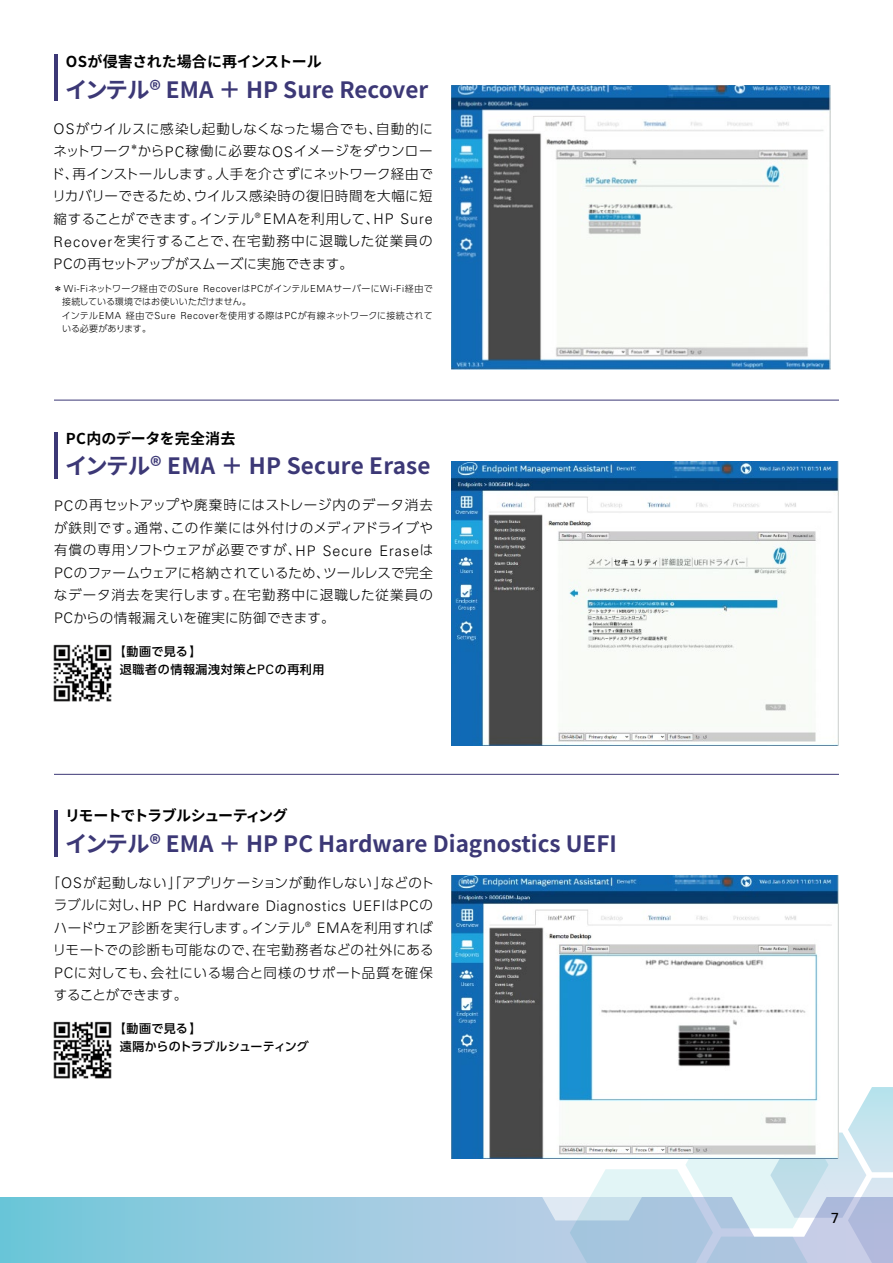
<style>
.page{position:relative;width:893px;height:1263px;background:#fff}
.page>*{position:absolute;margin:0;border:0;box-sizing:border-box;transform-origin:0 0}
.t1{font:700 22.5px "Source Han Sans JP";color:#3c3876}
.t2{font:700 15px "Source Han Sans JP";letter-spacing:-.025em;color:#000}
.t3{font:700 15px "Source Han Sans JP";letter-spacing:-.08em;color:#000}
.t4{font:700 15px "Source Han Sans JP";letter-spacing:.02em;color:#000}
.t5{font:300 14.55px "Univers";letter-spacing:.045em;color:#000}
.t6{font:14.55px "Univers";color:#000}
.t7{font:300 13.5px/22.5px "UD Shin Go Pro";letter-spacing:.035em;color:#000;text-align:justify}
.t8{font:500 12px/18px "UD Shin Go Pro";letter-spacing:.05em;color:#000}
.t9{font:500 12px/18px "UD Shin Go Pro";letter-spacing:.03em;color:#000}
.t10{font:300 9.75px "Univers";letter-spacing:.06em;color:#000}
.t11{font:300 9px/13.5px "UD Shin Go Pro";letter-spacing:.01em;color:#000}
.t12{font:300 8.1px "UD Shin Go Pro";color:#000}
.s1{font-family:"Univers";font-size:14.55px}
.s2{font-family:"UD Shin Go Pro";font-size:9px}
.s3{font-family:"Univers";font-size:9.75px}
.s4{font-family:"Univers CE";font-size:12.9px}
.s5{font-family:"UD Shin Go Pro";font-size:13.5px}
</style>
<div class="page">
<svg style="left:1px;top:1198px;width:518px;height:65px;background:#92c9de"></svg>
<svg style="left:519px;top:1087px;width:374px;height:176px;background:#cadceb"></svg>
<img style="left:0;top:872px;width:1px;height:391px">
<img style="left:451px;top:875px;width:388px;height:284px">
<img style="left:451px;top:85px;width:379px;height:284px">
<img style="left:451px;top:462px;width:387px;height:284px">
<hr style="left:54px;top:400px;width:785px;height:1px;background:#3c3876">
<hr style="left:54px;top:774px;width:785px;height:1px;background:#3c3876">
<hr style="left:54px;top:54px;width:3px;height:47px;background:#3c3876">
<hr style="left:54px;top:432px;width:3px;height:47px;background:#3c3876">
<hr style="left:54px;top:810px;width:3px;height:46px;background:#3c3876">
<img style="left:53px;top:644px;width:59px;height:58px">
<img style="left:53px;top:1021px;width:59px;height:58px">
<p class="t2" style="left:66px;top:53px;width:257px">OSが侵害された場合に再インストール</p>
<h1 class="t1" style="left:65px;top:77px;width:365px">インテル® EMA ＋ HP Sure Recover</h1>
<p class="t7" style="left:53px;top:117px;width:381px"><span class="s1">OS</span>がウイルスに感染し起動しなくなった場合でも、自動的にネットワーク</p>
<p class="t7" style="left:51px;top:140px;width:383px;text-indent:86px">から<span class="s1">PC</span>稼働に必要な<span class="s1">OS</span>イメージをダウンロード、再インストールします。人手を介さずにネットワーク経由でリカバリーできるため、ウイルス感染時の復旧時間を大幅に短縮することができます。インテル<sup>®</sup> <span class="s1">EMA</span>を利用して、<span class="s1">HP Sure Recover</span>を実行することで、在宅勤務中に退職した従業員の<span class="s1">PC</span>の再セットアップがスムーズに実施できます。</p>
<p class="t10" style="left:54px;top:283px;width:381px"><span class="s2">＊</span>Wi-Fi<span class="s2">ネットワーク経由での</span>Sure Recover<span class="s2">は</span>PC<span class="s2">がインテル</span>EMA<span class="s2">サーバーに</span>Wi-Fi<span class="s2">経由で</span></p>
<p class="t11" style="left:62px;top:295px;width:372px">接続している環境ではお使いいただけません。<br>インテル<span class="s3">EMA</span> 経由で<span class="s3">Sure Recover</span>を使用する際は<span class="s3">PC</span>が有線ネットワークに接続されている必要があります。</p>
<p class="t12" style="left:130px;top:140px;width:10px">＊</p>
<p class="t4" style="left:66px;top:430px;width:171px">PC内のデータを完全消去</p>
<h1 class="t1" style="left:65px;top:453px;width:367px">インテル® EMA ＋ HP Secure Erase</h1>
<p class="t7" style="left:54px;top:493px;width:381px"><span class="s1">PC</span>の再セットアップや廃棄時にはストレージ内のデータ消去が鉄則です。通常、この作業には外付けのメディアドライブや有償の専用ソフトウェアが必要ですが、<span class="s1">HP Secure Erase</span>は<span class="s1">PC</span>のファームウェアに格納されているため、ツールレスで完全なデータ消去を実行します。在宅勤務中に退職した従業員の<span class="s1">PC</span>からの情報漏えいを確実に防御できます。</p>
<p class="t8" style="left:120px;top:642px;width:206px;text-indent:-6px">【動画で見る】<br>退職者の情報漏洩対策と<span class="s4">PC</span>の再利用</p>
<p class="t3" style="left:65px;top:807px;width:224px">リモートでトラブルシューティング</p>
<h1 class="t1" style="left:65px;top:831px;width:553px">インテル® EMA ＋ HP PC Hardware Diagnostics UEFI</h1>
<p class="t7" style="left:47px;top:871px;width:389px">「<span class="s1">OS</span>が起動しない」「アプリケーションが動作しない」などのト</p>
<p class="t5" style="left:54px;top:897px;width:381px"><span class="s5">ラブルに対し、</span>HP PC Hardware Diagnostics UEFI<span class="s5">は</span>PC<span class="s5">の</span></p>
<p class="t7" style="left:53px;top:916px;width:382px">ハードウェア診断を実行します。インテル<sup>®</sup> <span class="s1">EMA</span>を利用すればリモートでの診断も可能なので、在宅勤務者などの社外にある<span class="s1">PC</span>に対しても、会社にいる場合と同様のサポート品質を確保することができます。</p>
<p class="t9" style="left:120px;top:1019px;width:191px;text-indent:-6px">【動画で見る】<br>遠隔からのトラブルシューティング</p>
<p class="t6" style="left:831px;top:1209px;width:9px">7</p>
</div>
